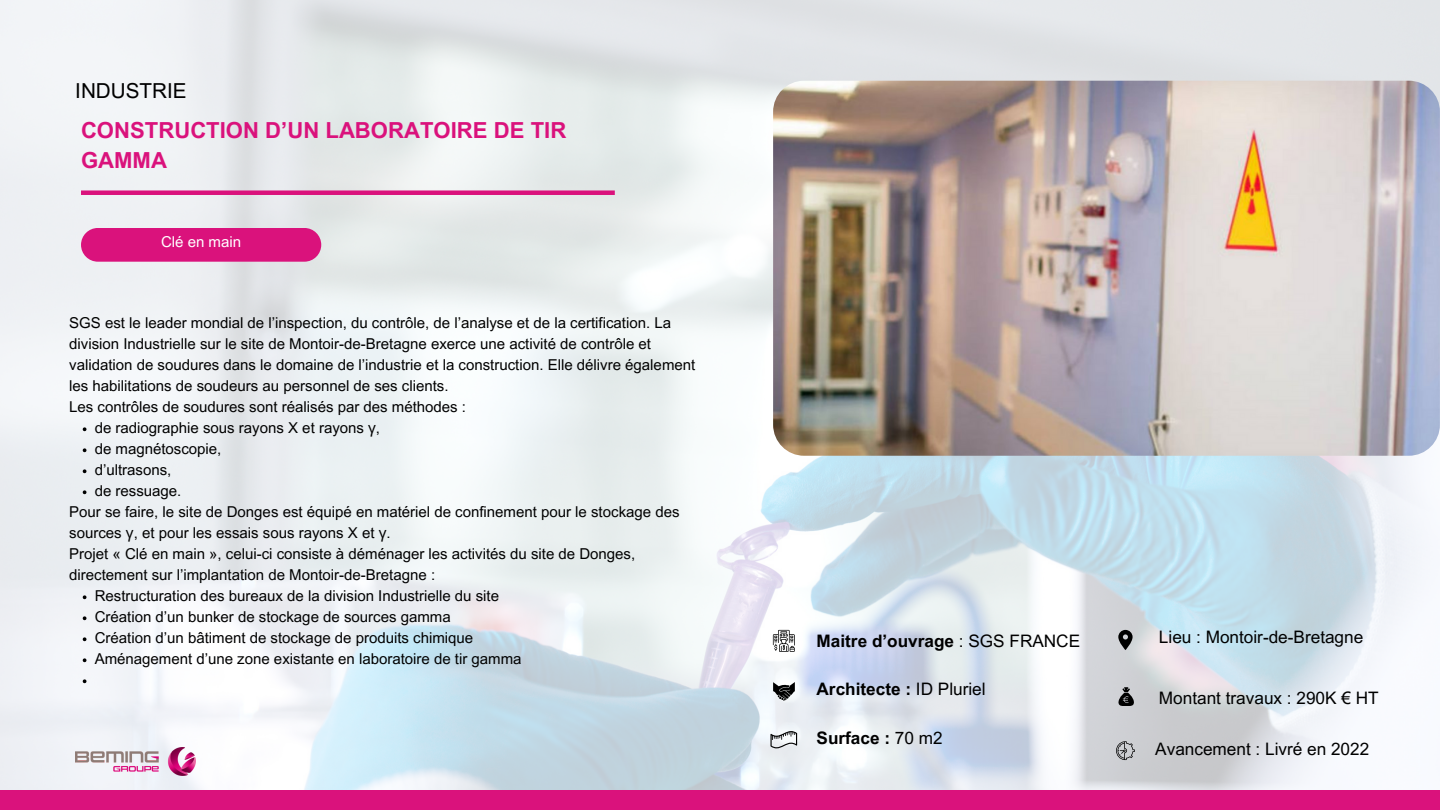
<style>
.page{position:relative;width:1440px;height:810px;background:#fff}
.page>*{position:absolute;margin:0;border:0;box-sizing:border-box;transform-origin:0 0}
.t1{font:700 22.1px/30.5px "Arial MT Pro";color:#da127c}
.t2{font:20.7px "Arial MT Pro";color:#000}
.t3{font:17.2px "Arial MT Pro";color:#000}
.t4{font:700 17.2px "Arial MT Pro";color:#000}
.t5{font:15px/21px "Arial MT Pro";color:#000}
.t6{font:15px "Arial MT Pro";color:#fff}
.s1{font-family:"Noto Sans"}
.s2{font-weight:400}
</style>
<div class="page">
<img style="left:0;top:0;width:1440px;height:791px">
<img style="left:773px;top:81px;width:667px;height:375px;border-radius:31px">
<div style="left:81px;top:190px;width:534px;height:5px;background:#da127c"></div>
<div style="left:0;top:791px;width:1440px;height:19px;background:#da127c"></div>
<img style="left:75px;top:748px;width:120px;height:27px">
<svg style="left:773px;top:630px;width:22px;height:22px"></svg>
<svg style="left:1118px;top:630px;width:15px;height:20px"></svg>
<svg style="left:773px;top:682px;width:22px;height:19px"></svg>
<svg style="left:1118px;top:687px;width:16px;height:19px"></svg>
<svg style="left:771px;top:731px;width:26px;height:17px"></svg>
<svg style="left:1116px;top:741px;width:19px;height:19px"></svg>
<div style="left:81px;top:228px;width:240px;height:34px;background:#da127c;border-radius:17px"></div>
<svg style="left:83px;top:427px;width:3px;height:4px"></svg>
<svg style="left:83px;top:448px;width:3px;height:4px"></svg>
<svg style="left:83px;top:469px;width:3px;height:4px"></svg>
<svg style="left:83px;top:490px;width:3px;height:4px"></svg>
<svg style="left:83px;top:595px;width:3px;height:4px"></svg>
<svg style="left:83px;top:616px;width:3px;height:4px"></svg>
<svg style="left:83px;top:637px;width:3px;height:4px"></svg>
<svg style="left:83px;top:658px;width:3px;height:4px"></svg>
<svg style="left:83px;top:679px;width:3px;height:4px"></svg>
<h2 class="t2" style="left:75px;top:83px;width:113px">INDUSTRIE</h2>
<h1 class="t1" style="left:81px;top:118px;width:487px">CONSTRUCTION D’UN LABORATOIRE DE TIR<br>GAMMA</h1>
<p class="t6" style="left:161px;top:237px;width:82px">Clé en main</p>
<p class="t5" style="left:69px;top:314px;width:628px">SGS est le leader mondial de l’inspection, du contrôle, de l’analyse et de la certification. La division Industrielle sur le site de Montoir-de-Bretagne exerce une activité de contrôle et validation de soudures dans le domaine de l’industrie et la construction. Elle délivre également les habilitations de soudeurs au personnel de ses clients.<br>Les contrôles de soudures sont réalisés par des méthodes :</p>
<p class="t5" style="left:95px;top:419px;width:287px">de radiographie sous rayons X et rayons <span class="s1">γ</span>, de magnétoscopie,<br>d’ultrasons,<br>de ressuage.</p>
<p class="t5" style="left:69px;top:503px;width:612px">Pour se faire, le site de Donges est équipé en matériel de confinement pour le stockage des sources <span class="s1">γ</span>, et pour les essais sous rayons X et <span class="s1">γ</span>.<br>Projet « Clé en main », celui-ci consiste à déménager les activités du site de Donges, directement sur l’implantation de Montoir-de-Bretagne :</p>
<p class="t5" style="left:95px;top:587px;width:428px">Restructuration des bureaux de la division Industrielle du site Création d’un bunker de stockage de sources gamma<br>Création d’un bâtiment de stockage de produits chimique Aménagement d’une zone existante en laboratoire de tir gamma</p>
<p class="t4" style="left:817px;top:635px;width:265px">Maitre d’ouvrage <span class="s2">: SGS FRANCE</span></p>
<p class="t3" style="left:1159px;top:631px;width:206px">Lieu : Montoir-de-Bretagne</p>
<p class="t4" style="left:817px;top:683px;width:171px">Architecte : <span class="s2">ID Pluriel</span></p>
<p class="t3" style="left:1159px;top:692px;width:221px">Montant travaux : 290K € HT</p>
<p class="t4" style="left:817px;top:732px;width:128px">Surface : <span class="s2">70 m2</span></p>
<p class="t3" style="left:1155px;top:742px;width:215px">Avancement : Livré en 2022</p>
</div>
